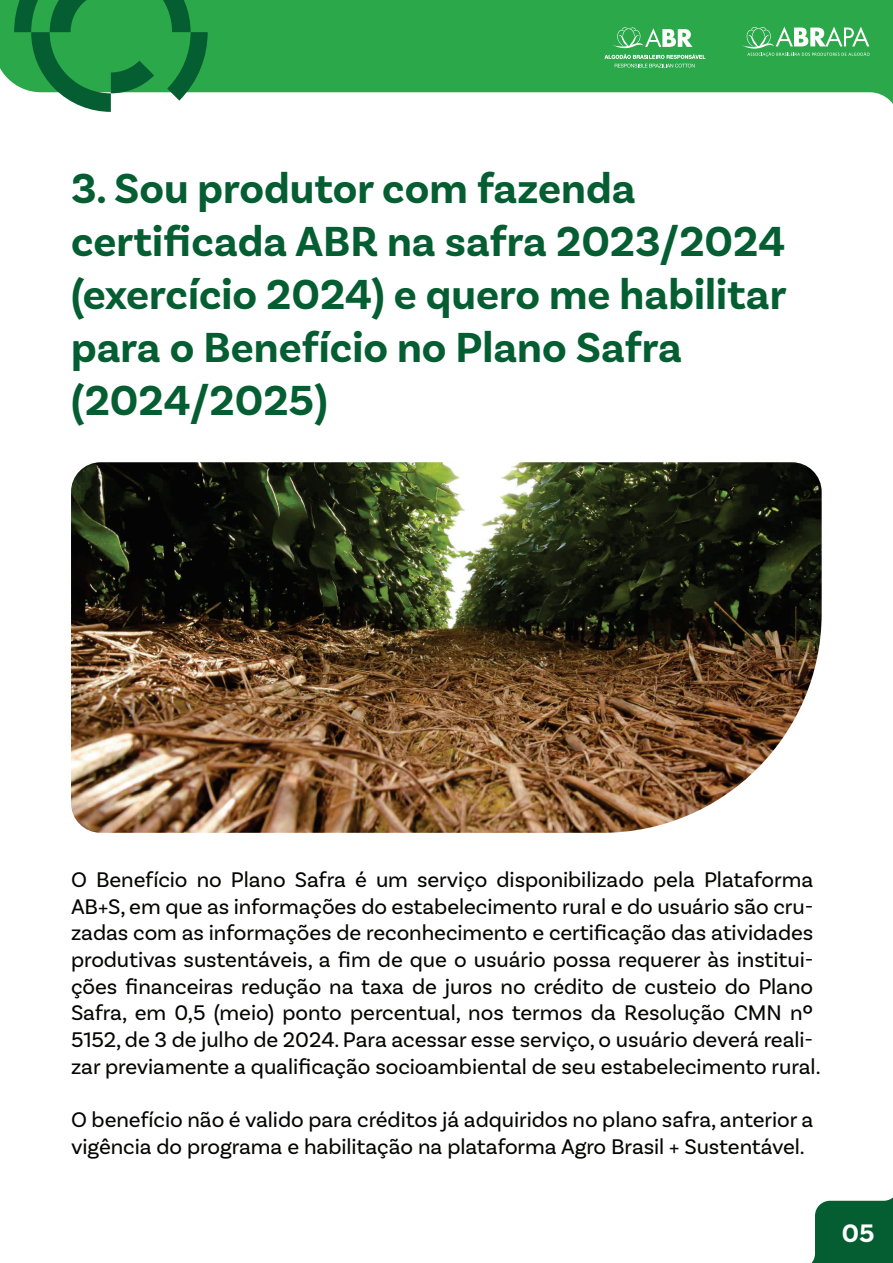
<style>
.page{position:relative;width:893px;height:1263px;background:#fff}
.page>*{position:absolute;margin:0;border:0;box-sizing:border-box;transform-origin:0 0}
.t1{font:700 44.1px/52.9px "Basic Sans";color:#055e32}
.t2{font:700 26.55px "Basic Sans";color:#fff}
.t3{font:22.2px/26.7px "Basic Sans";letter-spacing:-.005em;color:#050604}
</style>
<div class="page">
<svg style="left:0;top:0;width:893px;height:104px;background:#45b260"></svg>
<svg style="left:742px;top:27px;width:127px;height:30px"></svg>
<svg style="left:604px;top:54px;width:101px;height:14px"></svg>
<svg style="left:612px;top:27px;width:80px;height:21px"></svg>
<svg style="left:14px;top:0;width:194px;height:112px;background:#3ea05c"></svg>
<svg style="left:812px;top:1197px;width:81px;height:65px;background:#1d6d46"></svg>
<img style="left:71px;top:462px;width:751px;height:371px">
<h1 class="t1" style="left:71px;top:165px;width:717px">3. Sou produtor com fazenda certificada ABR na safra 2023/2024 (exercício 2024) e quero me habilitar para o Benefício no Plano Safra (2024/2025)</h1>
<p class="t3" style="left:71px;top:867px;width:751px">O Benefício no Plano Safra é um serviço disponibilizado pela Plataforma AB+S, em que as informações do estabelecimento rural e do usuário são cru&shy;zadas com as informações de reconhecimento e certificação das atividades produtivas sustentáveis, a fim de que o usuário possa requerer às institui&shy;ções financeiras redução na taxa de juros no crédito de custeio do Plano Safra, em 0,5 (meio) ponto percentual, nos termos da Resolução CMN nº 5152, de 3 de julho de 2024. Para acessar esse serviço, o usuário deverá reali&shy;zar previamente a qualificação socioambiental de seu estabelecimento rural.</p>
<p class="t3" style="left:71px;top:1108px;width:744px">O benefício não é valido para créditos já adquiridos no plano safra, anterior a vigência do programa e habilitação na plataforma Agro Brasil + Sustentável.</p>
<p class="t2" style="left:842px;top:1223px;width:34px">05</p>
</div>
